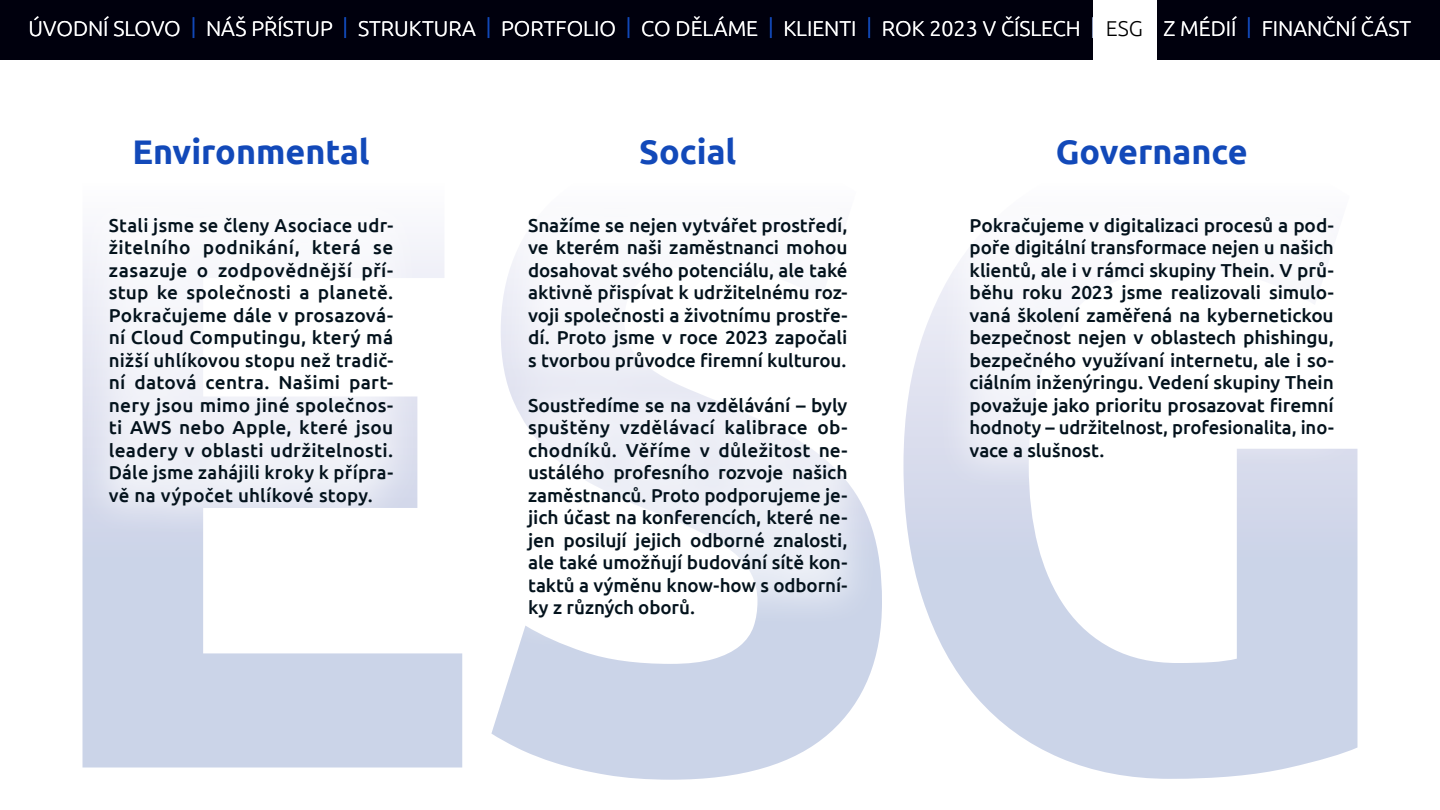
<style>
.page{position:relative;width:1440px;height:810px;background:#fff}
.page>*{position:absolute;margin:0;border:0;box-sizing:border-box;transform-origin:0 0}
.t1{font:700 34.12px "Ubuntu";color:#1249b9}
.t2{font:300 21.45px "Ubuntu";color:#fff}
.t3{font:500 18.75px/22.5px "Ubuntu";letter-spacing:-.005em;color:#03121c;text-align:justify}
.s1{color:#1249b9}
.s2{color:#000}
</style>
<div class="page">
<div style="left:0;top:0;width:1440px;height:60px;background:#00000d"></div>
<svg style="left:903px;top:304px;width:455px;height:475px"></svg>
<svg style="left:82px;top:239px;width:380px;height:529px"></svg>
<svg style="left:491px;top:580px;width:391px;height:200px"></svg>
<div style="left:1093px;top:0;width:64px;height:76px;background:#fff"></div>
<div style="left:75px;top:105px;width:352px;height:434px;background:#fff;opacity:.8"></div>
<div style="left:493px;top:105px;width:388px;height:546px;background:#fff;opacity:.8"></div>
<div style="left:936px;top:107px;width:432px;height:385px;background:#fff"></div>
<p class="t2" style="left:29px;top:15px;width:169px">ÚVODNÍ SLOVO <span class="s1">|</span></p>
<p class="t2" style="left:206px;top:15px;width:144px">NÁŠ PŘÍSTUP <span class="s1">|</span></p>
<p class="t2" style="left:358px;top:15px;width:135px">STRUKTURA <span class="s1">|</span></p>
<p class="t2" style="left:501px;top:15px;width:132px">PORTFOLIO <span class="s1">|</span></p>
<p class="t2" style="left:641px;top:15px;width:134px">CO DĚLÁME <span class="s1">|</span></p>
<p class="t2" style="left:783px;top:15px;width:90px">KLIENTI <span class="s1">|</span></p>
<p class="t2" style="left:882px;top:15px;width:216px">ROK 2023 V ČÍSLECH |</p>
<p class="t2" style="left:1106px;top:15px;width:147px"><span class="s2">ESG</span> | Z MÉDIÍ <span class="s1">|</span></p>
<p class="t2" style="left:1262px;top:15px;width:151px">FINANČNÍ ČÁST</p>
<h1 class="t1" style="left:132px;top:132px;width:239px">Environmental</h1>
<p class="t3" style="left:109px;top:213px;width:286px">Stali jsme se členy Asociace udr&shy;žitelního podnikání, která se zasazuje o zodpovědnější pří&shy;stup ke společnosti a planetě.<br>Pokračujeme dále v prosazová&shy;ní Cloud Computingu, který má nižší uhlíkovou stopu než tradič&shy;ní datová centra. Našimi part&shy;nery jsou mimo jiné společnos&shy;ti AWS nebo Apple, které jsou leadery v oblasti udržitelnosti.<br>Dále jsme zahájili kroky k přípra&shy;vě na výpočet uhlíkové stopy.</p>
<h1 class="t1" style="left:639px;top:132px;width:99px">Social</h1>
<p class="t3" style="left:528px;top:213px;width:321px">Snažíme se nejen vytvářet prostředí, ve kterém naši zaměstnanci mohou dosahovat svého potenciálu, ale také aktivně přispívat k udržitelnému roz&shy;voji společnosti a životnímu prostře&shy;dí. Proto jsme v roce 2023 započali s tvorbou průvodce firemní kulturou.</p>
<p class="t3" style="left:528px;top:393px;width:321px">Soustředíme se na vzdělávání – byly spuštěny vzdělávací kalibrace ob&shy;chodníků. Věříme v důležitost ne&shy;ustálého profesního rozvoje našich zaměstnanců. Proto podporujeme je&shy;jich účast na konferencích, které ne&shy;jen posilují jejich odborné znalosti, ale také umožňují budování sítě kon&shy;taktů a výměnu know-how s odborní&shy;ky z různých oborů.</p>
<h1 class="t1" style="left:1056px;top:132px;width:194px">Governance</h1>
<p class="t3" style="left:970px;top:213px;width:366px">Pokračujeme v digitalizaci procesů a pod&shy;poře digitální transformace nejen u našich klientů, ale i v rámci skupiny Thein. V prů&shy;běhu roku 2023 jsme realizovali simulo&shy;vaná školení zaměřená na kybernetickou bezpečnost nejen v oblastech phishingu, bezpečného využívaní internetu, ale i so&shy;ciálním inženýringu. Vedení skupiny Thein považuje jako prioritu prosazovat firemní hodnoty – udržitelnost, profesionalita, ino&shy;vace a slušnost.</p>
</div>
